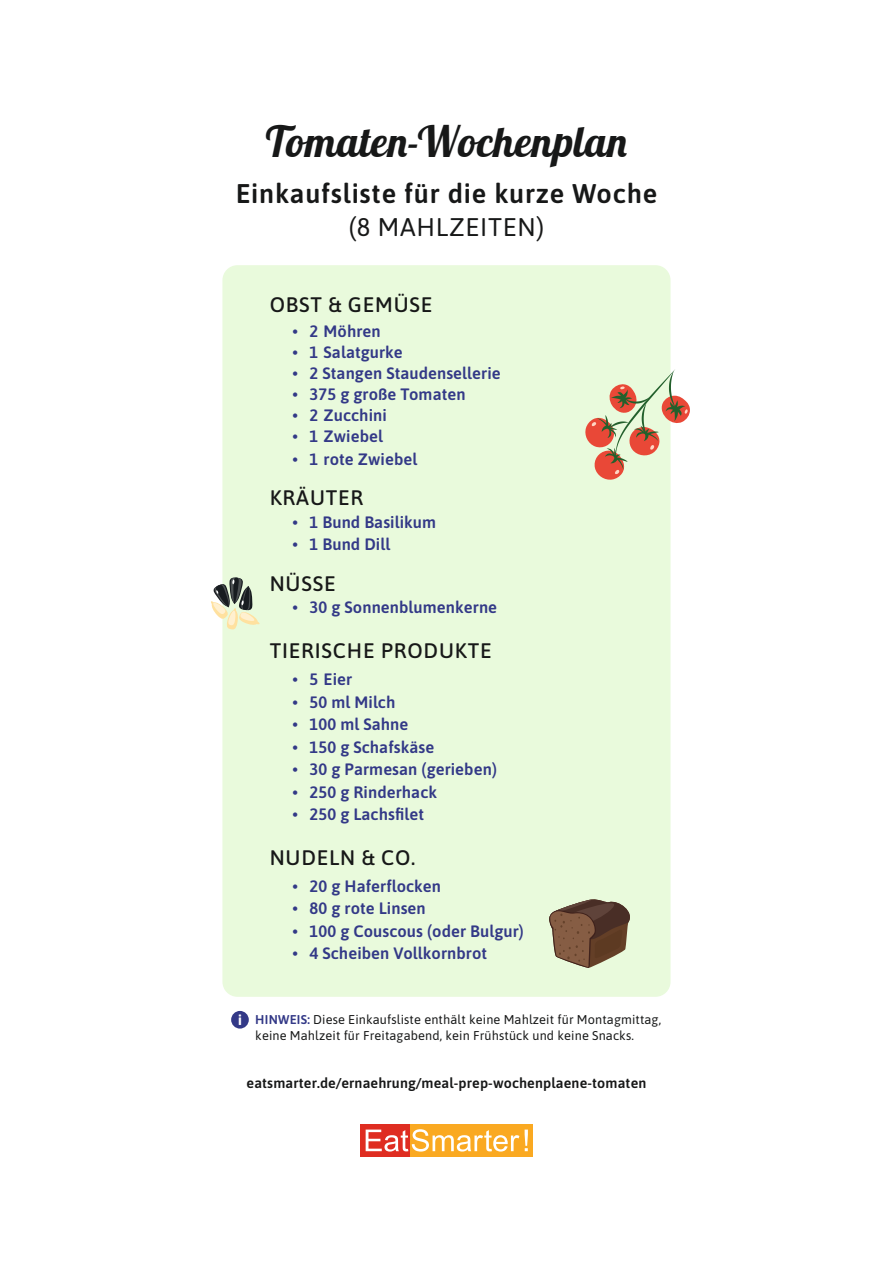
<style>
.page{position:relative;width:893px;height:1263px;background:#fff}
.page>*{position:absolute;margin:0;border:0;box-sizing:border-box;transform-origin:0 0}
.t1{font:42px "Lobster";letter-spacing:.01em;color:#171818}
.t2{font:600 27px "Asap";letter-spacing:.03em;color:#171818}
.t3{font:25.5px "Asap";letter-spacing:.03em;color:#171818}
.t4{font:500 21px "Asap";letter-spacing:.04em;color:#171818}
.t5{font:600 16.5px "Asap";letter-spacing:.005em;color:#333987}
.t6{font:600 14.25px "Asap";letter-spacing:.01em;color:#171818}
.t7{font:12.75px/15.8px "Asap";letter-spacing:.01em;color:#171818}
.s1{font-weight:700;font-size:14.4px;color:#fff}
.s2{font-weight:600;color:#333987}
</style>
<div class="page">
<div style="left:222px;top:265px;width:448px;height:732px;background:#e9fadc;border-radius:15px"></div>
<div style="left:231px;top:1011px;width:18px;height:17px;background:#333987;border-radius:50%"></div>
<svg style="left:585px;top:369px;width:105px;height:112px"></svg>
<svg style="left:211px;top:577px;width:49px;height:53px"></svg>
<svg style="left:549px;top:899px;width:81px;height:69px"></svg>
<div style="left:410px;top:1124px;width:123px;height:32px;background:#faa921"></div>
<div style="left:360px;top:1124px;width:50px;height:32px;background:#df2d21"></div>
<svg style="left:366px;top:1129px;width:153px;height:22px"></svg>
<svg style="left:525px;top:1129px;width:3px;height:22px"></svg>
<h1 class="t1" style="left:266px;top:115px;width:364px">Tomaten-Wochenplan</h1>
<h2 class="t2" style="left:236px;top:174px;width:423px">Einkaufsliste für die kurze Woche</h2>
<h3 class="t3" style="left:349px;top:209px;width:197px">(8 MAHLZEITEN)</h3>
<p class="t4" style="left:270px;top:290px;width:164px">OBST &amp; GEMÜSE</p>
<p class="t5" style="left:293px;top:320px;width:90px">• 2 Möhren</p>
<p class="t5" style="left:293px;top:341px;width:112px">• 1 Salatgurke</p>
<p class="t5" style="left:293px;top:362px;width:210px">• 2 Stangen Staudensellerie</p>
<p class="t5" style="left:293px;top:383px;width:175px">• 375 g große Tomaten</p>
<p class="t5" style="left:293px;top:404px;width:96px">• 2 Zucchini</p>
<p class="t5" style="left:293px;top:425px;width:92px">• 1 Zwiebel</p>
<p class="t5" style="left:293px;top:447px;width:126px">• 1 rote Zwiebel</p>
<p class="t4" style="left:270px;top:483px;width:95px">KRÄUTER</p>
<p class="t5" style="left:293px;top:510px;width:145px">• 1 Bund Basilikum</p>
<p class="t5" style="left:293px;top:533px;width:99px">• 1 Bund Dill</p>
<p class="t4" style="left:270px;top:569px;width:67px">NÜSSE</p>
<p class="t5" style="left:293px;top:596px;width:206px">• 30 g Sonnenblumenkerne</p>
<p class="t4" style="left:270px;top:636px;width:223px">TIERISCHE PRODUKTE</p>
<p class="t5" style="left:293px;top:667px;width:61px">• 5 Eier</p>
<p class="t5" style="left:293px;top:690px;width:104px">• 50 ml Milch</p>
<p class="t5" style="left:293px;top:713px;width:117px">• 100 ml Sahne</p>
<p class="t5" style="left:293px;top:735px;width:143px">• 150 g Schafskäse</p>
<p class="t5" style="left:293px;top:758px;width:206px">• 30 g Parmesan (gerieben)</p>
<p class="t5" style="left:293px;top:780px;width:146px">• 250 g Rinderhack</p>
<p class="t5" style="left:293px;top:803px;width:133px">• 250 g Lachsfilet</p>
<p class="t4" style="left:270px;top:843px;width:147px">NUDELN &amp; CO.</p>
<p class="t5" style="left:293px;top:874px;width:150px">• 20 g Haferflocken</p>
<p class="t5" style="left:293px;top:897px;width:135px">• 80 g rote Linsen</p>
<p class="t5" style="left:293px;top:919px;width:233px">• 100 g Couscous (oder Bulgur)</p>
<p class="t5" style="left:293px;top:942px;width:196px">• 4 Scheiben Vollkornbrot</p>
<p class="t7" style="left:255px;top:1011px;width:407px;text-indent:-17px"><span class="s1">i</span> <span class="s2">HINWEIS:</span> Diese Einkaufsliste enthält keine Mahlzeit für Montagmittag, keine Mahlzeit für Freitagabend, kein Frühstück und keine Snacks.</p>
<p class="t6" style="left:247px;top:1073px;width:401px">eatsmarter.de/ernaehrung/meal-prep-wochenplaene-tomaten</p>
</div>
